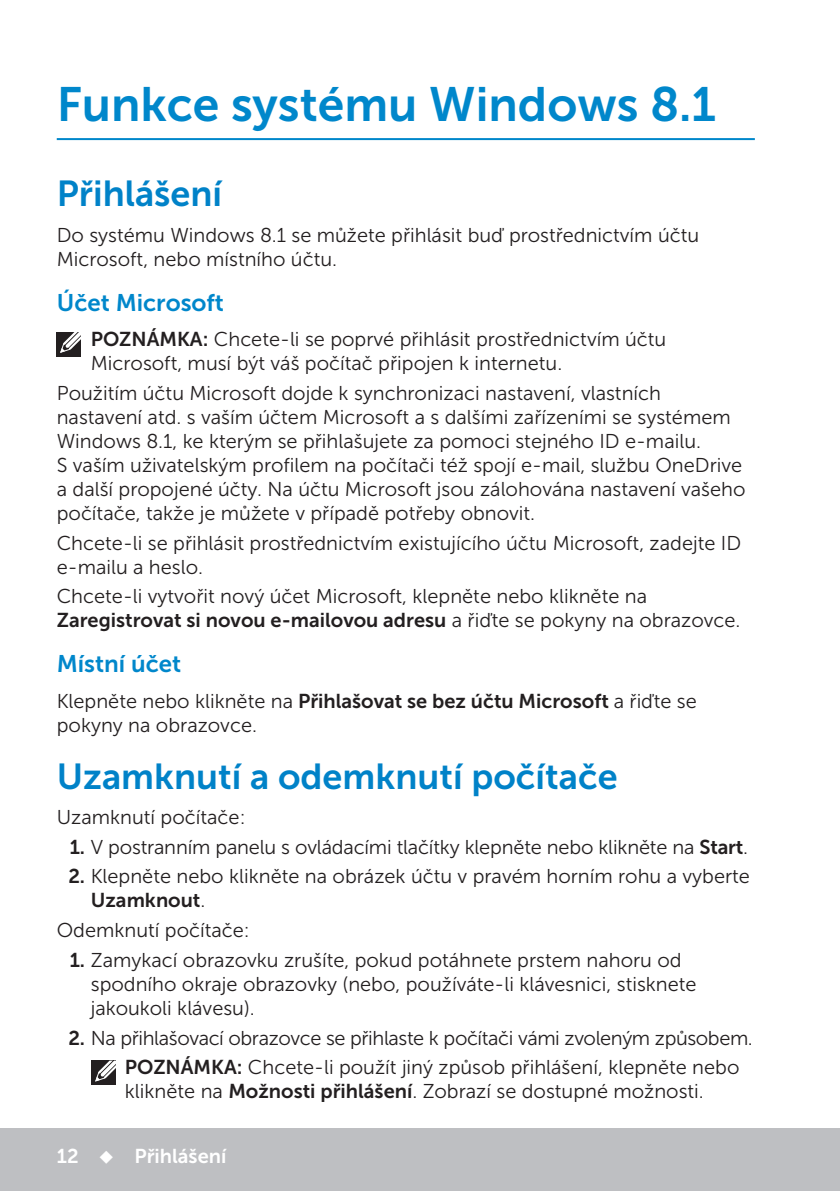
<style>
.page{position:relative;width:840px;height:1191px;background:#fff}
.page>*{position:absolute;margin:0;border:0;box-sizing:border-box;transform-origin:0 0}
.t1{font:48px "Museo Sans For Dell 700";color:#0087cb}
.Head1{font:36px "Museo Sans For Dell 700";color:#0082c8}
.Head2{font:24px "Museo Sans For Dell 700";color:#0087cb}
.Paragraph{font:20px/24px "Museo Sans For Dell 300";color:#231f20}
.Note_indent{font:20px/24px "Museo Sans For Dell 300";color:#231f20}
.Note{font:20px/24px "Museo Sans For Dell 300";color:#231f20}
.Paragraph-2{font:20px "Museo Sans For Dell 300";letter-spacing:-.02em;color:#231f20}
.Page_No_L{font:20px "Museo Sans For Dell 700";color:#fff}
.s1{font-family:"Museo Sans For Dell 700"}
</style>
<div class="page">
<div style="left:0;top:1128px;width:839px;height:63px;background:#bebfc2"></div>
<hr style="left:57px;top:138px;width:697px;height:2px;background:#0087cb">
<div style="left:57px;top:332px;width:24px;height:24px;background:#231f20"></div>
<svg style="left:60px;top:332px;width:21px;height:21px"></svg>
<div style="left:92px;top:1060px;width:24px;height:25px;background:#231f20"></div>
<svg style="left:95px;top:1060px;width:21px;height:22px"></svg>
<p class="t1" style="left:57px;top:78px;width:660px">Funkce systému Windows 8.1</p>
<p class="Head1" style="left:57px;top:174px;width:167px">Přihlášení</p>
<p class="Paragraph" style="left:57px;top:223px;width:643px">Do systému Windows 8.1 se můžete přihlásit buď prostřednictvím účtu<br>Microsoft, nebo místního účtu.</p>
<p class="Head2" style="left:57px;top:289px;width:169px">Účet Microsoft</p>
<p class="Note" style="left:91px;top:327px;width:576px"><span class="s1">POZNÁMKA:</span> Chcete-li se poprvé přihlásit prostřednictvím účtu<br>Microsoft, musí být váš počítač připojen k internetu.</p>
<p class="Paragraph" style="left:57px;top:381px;width:689px">Použitím účtu Microsoft dojde k synchronizaci nastavení, vlastních nastavení atd. s vaším účtem Microsoft a s dalšími zařízeními se systémem Windows 8.1, ke kterým se přihlašujete za pomoci stejného ID e-mailu.<br>S vaším uživatelským profilem na počítači též spojí e-mail, službu OneDrive a další propojené účty. Na účtu Microsoft jsou zálohována nastavení vašeho počítače, takže je můžete v případě potřeby obnovit.</p>
<p class="Paragraph" style="left:57px;top:531px;width:685px">Chcete-li se přihlásit prostřednictvím existujícího účtu Microsoft, zadejte ID e-mailu a heslo.</p>
<p class="Paragraph" style="left:57px;top:584px;width:685px">Chcete-li vytvořit nový účet Microsoft, klepněte nebo klikněte na<br><span class="s1">Zaregistrovat si novou e-mailovou adresu</span> a řiďte se pokyny na obrazovce.</p>
<p class="Head2" style="left:57px;top:650px;width:126px">Místní účet</p>
<p class="Paragraph" style="left:57px;top:689px;width:641px">Klepněte nebo klikněte na <span class="s1">Přihlašovat se bez účtu Microsoft</span> a řiďte se pokyny na obrazovce.</p>
<p class="Head1" style="left:57px;top:756px;width:562px">Uzamknutí a odemknutí počítače</p>
<p class="Paragraph" style="left:57px;top:805px;width:190px">Uzamknutí počítače:</p>
<p class="Paragraph" style="left:70px;top:835px;width:679px"><span class="s1">1.</span> V postranním panelu s ovládacími tlačítky klepněte nebo klikněte na <span class="s1">Start</span>.</p>
<p class="Paragraph" style="left:91px;top:864px;width:660px;text-indent:-22px"><span class="s1">2.</span> Klepněte nebo klikněte na obrázek účtu v pravém horním rohu a vyberte<br><span class="s1">Uzamknout</span>.</p>
<p class="Paragraph" style="left:57px;top:918px;width:194px">Odemknutí počítače:</p>
<p class="Paragraph" style="left:91px;top:948px;width:607px;text-indent:-21px"><span class="s1">1.</span> Zamykací obrazovku zrušíte, pokud potáhnete prstem nahoru od spodního okraje obrazovky (nebo, používáte-li klávesnici, stisknete jakoukoli klávesu).</p>
<p class="Paragraph-2" style="left:68px;top:1026px;width:685px"><span class="s1">2.</span> Na přihlašovací obrazovce se přihlaste k počítači vámi zvoleným způsobem.</p>
<p class="Note_indent" style="left:125px;top:1055px;width:615px"><span class="s1">POZNÁMKA:</span> Chcete-li použít jiný způsob přihlášení, klepněte nebo klikněte na <span class="s1">Možnosti přihlášení</span>. Zobrazí se dostupné možnosti.</p>
<p class="Page_No_L" style="left:57px;top:1144px;width:171px">12 ◆ Přihlášení</p>
</div>
